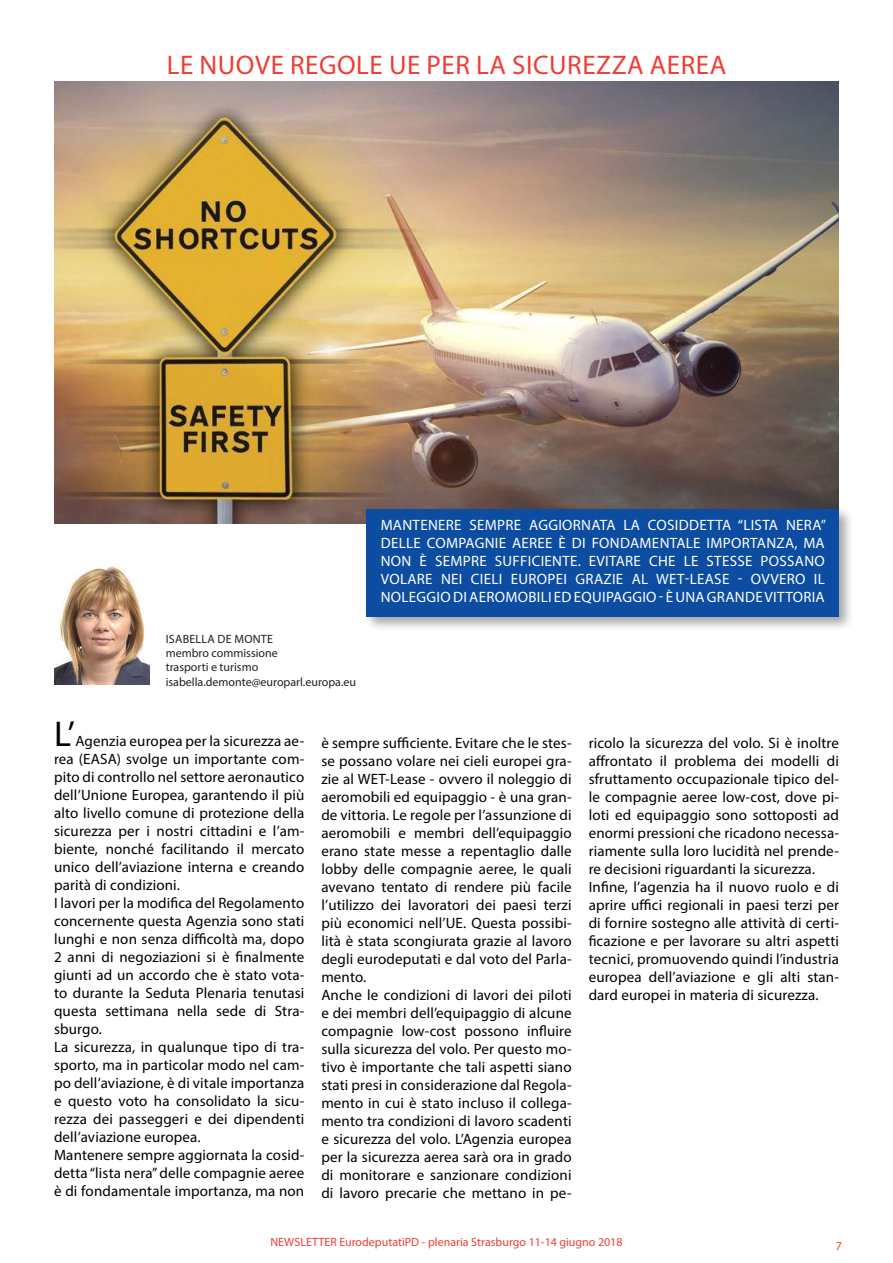
<style>
.page{position:relative;width:893px;height:1263px;background:#fff}
.page>*{position:absolute;margin:0;border:0;box-sizing:border-box;transform-origin:0 0}
.t1{font:36px "Myriad Pro";color:#000}
.t2{font:27px "Myriad Pro";letter-spacing:.02em;color:#ee3e35}
.t3{font:15px/18px "Myriad Pro";letter-spacing:.01em;color:#000}
.t4{font:15px/18px "Myriad Pro";letter-spacing:.02em;color:#fff;text-align:justify}
.t5{font:12px/14.4px "Myriad Pro";color:#231f20}
.t6{font:12px "Myriad Pro";color:#ee3e35}
</style>
<div class="page">
<img style="left:54px;top:82px;width:785px;height:441px">
<div style="left:363px;top:506px;width:491px;height:126px;background:#231f20;opacity:.4"></div>
<div style="left:367px;top:509px;width:472px;height:108px;background:#0d4da1"></div>
<img style="left:54px;top:564px;width:95px;height:121px">
<h2 class="t2" style="left:167px;top:49px;width:561px">LE NUOVE REGOLE UE PER LA SICUREZZA AEREA</h2>
<p class="t5" style="left:166px;top:631px;width:192px">ISABELLA DE MONTE<br>membro commissione<br>trasporti e turismo isabella.demonte@europarl.europa.eu</p>
<p class="t4" style="left:381px;top:516px;width:447px">MANTENERE SEMPRE AGGIORNATA LA COSIDDETTA “LISTA NERA” DELLE COMPAGNIE AEREE È DI FONDAMENTALE IMPORTANZA, MA NON È SEMPRE SUFFICIENTE. EVITARE CHE LE STESSE POSSANO VOLARE NEI CIELI EUROPEI GRAZIE AL WET-LEASE - OVVERO IL NOLEGGIO DI AEROMOBILI ED EQUIPAGGIO - È UNA GRANDE VITTORIA</p>
<h1 class="t1" style="left:54px;top:711px;width:23px">L’</h1>
<p class="t3" style="left:54px;top:731px;width:252px;text-indent:21px">Agenzia europea per la sicurezza ae&shy;rea (EASA) svolge un importante com&shy;pito di controllo nel settore aeronautico dell’Unione Europea, garantendo il più alto livello comune di protezione della sicurezza per i nostri cittadini e l’am&shy;biente, nonché facilitando il mercato unico dell’aviazione interna e creando parità di condizioni.<br>I lavori per la modifica del Regolamento concernente questa Agenzia sono stati lunghi e non senza difficoltà ma, dopo 2 anni di negoziazioni si è finalmente giunti ad un accordo che è stato vota&shy;to durante la Seduta Plenaria tenutasi questa settimana nella sede di Stra&shy;sburgo.<br>La sicurezza, in qualunque tipo di tra&shy;sporto, ma in particolar modo nel cam&shy;po dell’aviazione, è di vitale importanza e questo voto ha consolidato la sicu&shy;rezza dei passeggeri e dei dipendenti dell’aviazione europea.<br>Mantenere sempre aggiornata la cosid&shy;detta “lista nera” delle compagnie aeree è di fondamentale importanza, ma non</p>
<p class="t3" style="left:321px;top:734px;width:252px">è sempre sufficiente. Evitare che le stes&shy;se possano volare nei cieli europei gra&shy;zie al WET-Lease - ovvero il noleggio di aeromobili ed equipaggio - è una gran&shy;de vittoria. Le regole per l’assunzione di aeromobili e membri dell’equipaggio erano state messe a repentaglio dalle lobby delle compagnie aeree, le quali avevano tentato di rendere più facile l’utilizzo dei lavoratori dei paesi terzi più economici nell’UE. Questa possibi&shy;lità è stata scongiurata grazie al lavoro degli eurodeputati e dal voto del Parla&shy;mento.<br>Anche le condizioni di lavori dei piloti e dei membri dell’equipaggio di alcune compagnie low-cost possono influire sulla sicurezza del volo. Per questo mo&shy;tivo è importante che tali aspetti siano stati presi in considerazione dal Regola&shy;mento in cui è stato incluso il collega&shy;mento tra condizioni di lavoro scadenti e sicurezza del volo. L’Agenzia europea per la sicurezza aerea sarà ora in grado di monitorare e sanzionare condizioni di lavoro precarie che mettano in pe-</p>
<p class="t3" style="left:589px;top:734px;width:252px">ricolo la sicurezza del volo. Si è inoltre affrontato il problema dei modelli di sfruttamento occupazionale tipico del&shy;le compagnie aeree low-cost, dove pi&shy;loti ed equipaggio sono sottoposti ad enormi pressioni che ricadono necessa&shy;riamente sulla loro lucidità nel prende&shy;re decisioni riguardanti la sicurezza.<br>Infine, l’agenzia ha il nuovo ruolo e di aprire uffici regionali in paesi terzi per di fornire sostegno alle attività di certi&shy;ficazione e per lavorare su altri aspetti tecnici, promuovendo quindi l’industria europea dell’aviazione e gli alti stan&shy;dard europei in materia di sicurezza.</p>
<p class="t6" style="left:270px;top:1235px;width:354px">NEWSLETTER EurodeputatiPD - plenaria Strasburgo 11-14 giugno 2018</p>
<p class="t6" style="left:836px;top:1238px;width:8px">7</p>
</div>
